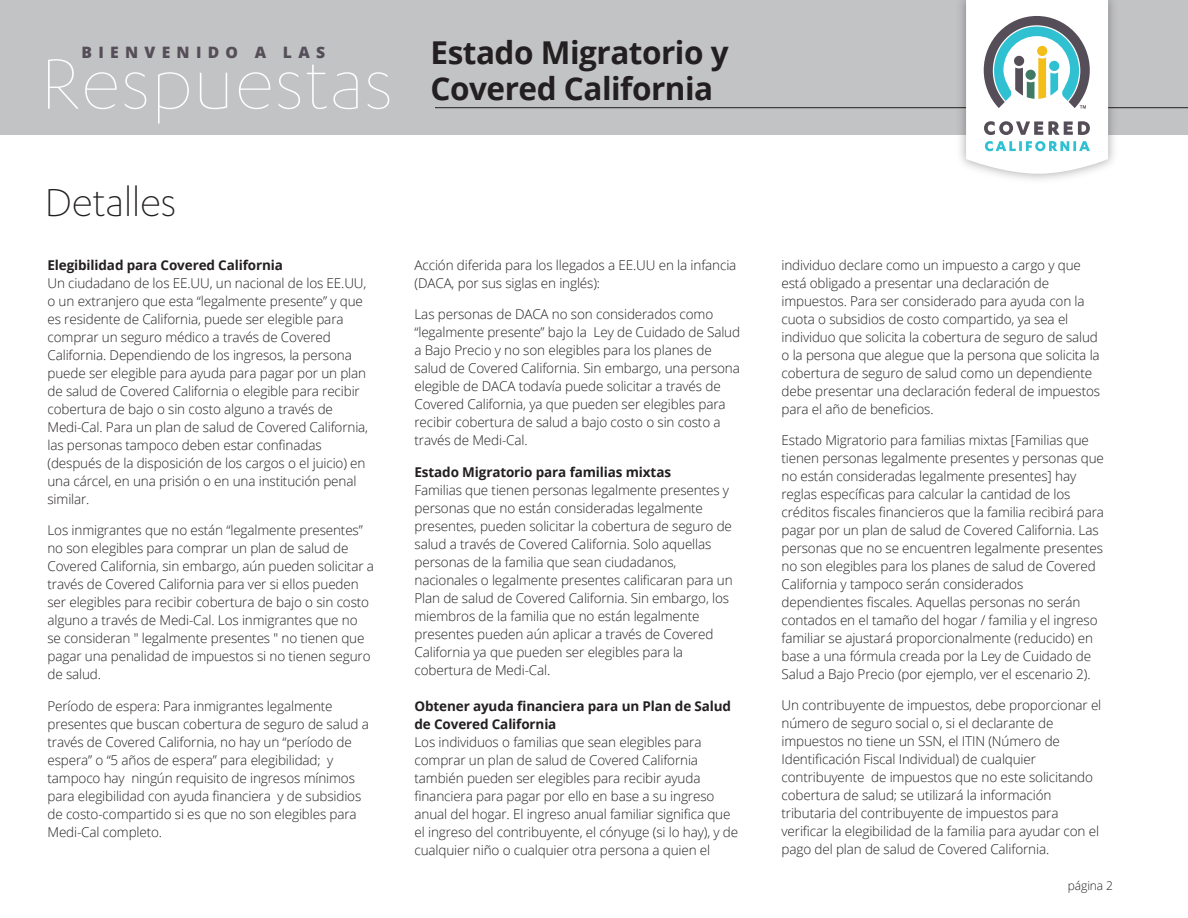
<style>
.page{position:relative;width:1188px;height:918px;background:#fff}
.page>*{position:absolute;margin:0;border:0;box-sizing:border-box;transform-origin:0 0}
.t1{font:100 82.5px "Karbon";letter-spacing:.025em;color:#fff}
.t2{font:300 45px "Karbon";letter-spacing:-.01em;color:#231f20}
.t3{font:700 31.5px/36px "Open Sans";letter-spacing:-.015em;color:#231f20}
.t4{font:800 15.75px "Open Sans";letter-spacing:.4em;color:#554e58}
.t5{font:300 13.5px/18px "Open Sans";letter-spacing:-.01em;color:#231f20}
.t6{font:700 13.5px/18px "Open Sans";letter-spacing:-.01em;color:#231f20}
.t7{font:300 12px "Open Sans";letter-spacing:-.01em;color:#231f20}
</style>
<div class="page">
<div style="left:0;top:0;width:1188px;height:135px;background:#c2c3c5"></div>
<hr style="left:435px;top:107px;width:753px;height:1px;background:#231f20">
<img style="left:953px;top:0;width:168px;height:180px">
<svg style="left:966px;top:0;width:142px;height:174px"></svg>
<p class="t4" style="left:81px;top:40px;width:245px">BIENVENIDO A LAS</p>
<h3 class="t3" style="left:430px;top:33px;width:300px">Estado Migratorio y<br>Covered California</h3>
<h1 class="t1" style="left:41px;top:39px;width:353px">Respuestas</h1>
<h2 class="t2" style="left:45px;top:178px;width:134px">Detalles</h2>
<p class="t6" style="left:48px;top:256px;width:237px">Elegibilidad para Covered California</p>
<p class="t5" style="left:48px;top:274px;width:322px">Un ciudadano de los EE.UU, un nacional de los EE.UU, o un extranjero que esta “legalmente presente” y que es residente de California, puede ser elegible para comprar un seguro médico a través de Covered California. Dependiendo de los ingresos, la persona puede ser elegible para ayuda para pagar por un plan de salud de Covered California o elegible para recibir cobertura de bajo o sin costo alguno a través de Medi-Cal. Para un plan de salud de Covered California, las personas tampoco deben estar confinadas (después de la disposición de los cargos o el juicio) en una cárcel, en una prisión o en una institución penal similar.</p>
<p class="t5" style="left:48px;top:521px;width:328px">Los inmigrantes que no están “legalmente presentes” no son elegibles para comprar un plan de salud de Covered California, sin embargo, aún pueden solicitar a través de Covered California para ver si ellos pueden ser elegibles para recibir cobertura de bajo o sin costo alguno a través de Medi-Cal. Los inmigrantes que no se consideran " legalmente presentes " no tienen que pagar una penalidad de impuestos si no tienen seguro de salud.</p>
<p class="t5" style="left:48px;top:696px;width:323px">Período de espera: Para inmigrantes legalmente presentes que buscan cobertura de seguro de salud a través de Covered California, no hay un “período de espera” o “5 años de espera” para elegibilidad; y tampoco hay ningún requisito de ingresos mínimos para elegibilidad con ayuda financiera y de subsidios de costo-compartido si es que no son elegibles para Medi-Cal completo.</p>
<p class="t5" style="left:415px;top:255px;width:323px">Acción diferida para los llegados a EE.UU en la infancia (DACA, por sus siglas en inglés):</p>
<p class="t5" style="left:415px;top:305px;width:327px">Las personas de DACA no son considerados como “legalmente presente” bajo la Ley de Cuidado de Salud a Bajo Precio y no son elegibles para los planes de salud de Covered California. Sin embargo, una persona elegible de DACA todavía puede solicitar a través de Covered California, ya que pueden ser elegibles para recibir cobertura de salud a bajo costo o sin costo a través de Medi-Cal.</p>
<p class="t6" style="left:415px;top:462px;width:258px">Estado Migratorio para familias mixtas</p>
<p class="t5" style="left:415px;top:480px;width:320px">Familias que tienen personas legalmente presentes y personas que no están consideradas legalmente presentes, pueden solicitar la cobertura de seguro de salud a través de Covered California. Solo aquellas personas de la familia que sean ciudadanos, nacionales o legalmente presentes calificaran para un Plan de salud de Covered California. Sin embargo, los miembros de la familia que no están legalmente presentes pueden aún aplicar a través de Covered California ya que pueden ser elegibles para la cobertura de Medi-Cal.</p>
<p class="t6" style="left:415px;top:696px;width:318px">Obtener ayuda financiera para un Plan de Salud de Covered California</p>
<p class="t5" style="left:415px;top:732px;width:325px">Los individuos o familias que sean elegibles para comprar un plan de salud de Covered California también pueden ser elegibles para recibir ayuda financiera para pagar por ello en base a su ingreso anual del hogar. El ingreso anual familiar significa que el ingreso del contribuyente, el cónyuge (si lo hay), y de cualquier niño o cualquier otra persona a quien el</p>
<p class="t5" style="left:782px;top:255px;width:320px">individuo declare como un impuesto a cargo y que está obligado a presentar una declaración de impuestos. Para ser considerado para ayuda con la cuota o subsidios de costo compartido, ya sea el individuo que solicita la cobertura de seguro de salud o la persona que alegue que la persona que solicita la cobertura de seguro de salud como un dependiente debe presentar una declaración federal de impuestos para el año de beneficios.</p>
<p class="t5" style="left:782px;top:431px;width:324px">Estado Migratorio para familias mixtas [Familias que tienen personas legalmente presentes y personas que no están consideradas legalmente presentes] hay reglas específicas para calcular la cantidad de los créditos fiscales financieros que la familia recibirá para pagar por un plan de salud de Covered California. Las personas que no se encuentren legalmente presentes no son elegibles para los planes de salud de Covered California y tampoco serán considerados dependientes fiscales. Aquellas personas no serán contados en el tamaño del hogar / familia y el ingreso familiar se ajustará proporcionalmente (reducido) en base a una fórmula creada por la Ley de Cuidado de Salud a Bajo Precio (por ejemplo, ver el escenario 2).</p>
<p class="t5" style="left:782px;top:696px;width:321px">Un contribuyente de impuestos, debe proporcionar el número de seguro social o, si el declarante de impuestos no tiene un SSN, el ITIN (Número de Identificación Fiscal Individual) de cualquier contribuyente de impuestos que no este solicitando cobertura de salud; se utilizará la información tributaria del contribuyente de impuestos para verificar la elegibilidad de la familia para ayudar con el pago del plan de salud de Covered California.</p>
<p class="t7" style="left:1068px;top:877px;width:47px">página 2</p>
</div>
